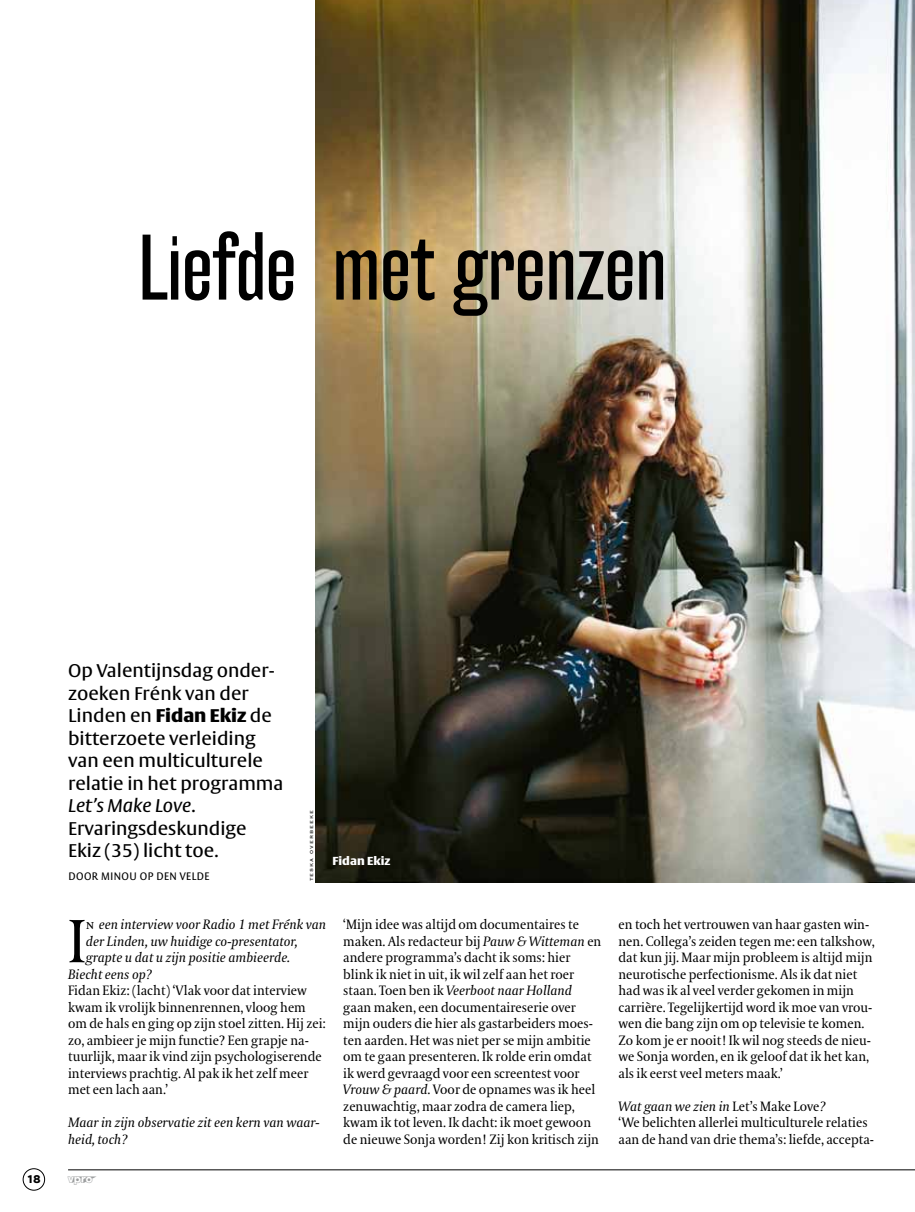
<style>
.page{position:relative;width:915px;height:1212px;background:#fff}
.page>*{position:absolute;margin:0;border:0;box-sizing:border-box;transform-origin:0 0}
.t1{font:90px "Hydra";color:#000}
.t2{font:60.75px "VPRO Coranto";color:#000}
.t3{font:18px/22.5px "VPRO Vesta";color:#000}
.t4{font:13.5px/16.5px "VPRO Coranto";color:#000}
.t5{font:italic 13.5px/16.5px "VPRO Coranto";color:#000}
.t6{font:13.5px "VPRO Vesta Mini";color:#000}
.t7{font:700 12px "VPRO Thonik";color:#000}
.t8{font:700 11.4px "VPRO Vesta";color:#fff}
.t9{font:6.75px "Copperplate Gothic BT";letter-spacing:.15em;color:#000}
.s1{font-weight:700}
.s2{font-style:italic}
.s3{font-family:"VPRO Coranto SC";font-style:normal}
</style>
<div class="page">
<hr style="left:68px;top:1169px;width:846px;height:1px;background:#000">
<div style="left:23px;top:1168px;width:22px;height:22px;border:1px solid #000;border-radius:50%"></div>
<img style="left:315px;top:0;width:599px;height:883px">
<h1 class="t1" style="left:137px;top:216px;width:531px">Liefde met grenzen</h1>
<p class="t7" style="left:28px;top:1172px;width:15px">18</p>
<h3 class="t3" style="left:68px;top:661px;width:217px">Op Valentijnsdag onder&shy;zoeken Frénk van der<br>Linden en <span class="s1">Fidan Ekiz</span> de bitterzoete verleiding van een multiculturele relatie in het programma<br><span class="s2">Let’s Make Love</span>.<br>Ervaringsdeskundige<br>Ekiz (35) licht toe.</h3>
<p class="t6" style="left:68px;top:867px;width:143px">Door Minou op den Velde</p>
<p class="t9" style="left:308px;top:881px;width:73px;rotate:-90deg">teska overbeeke</p>
<p class="t8" style="left:332px;top:856px;width:59px">Fidan Ekiz</p>
<h2 class="t2" style="left:68px;top:905px;width:19px">I</h2>
<p class="t5" style="left:86px;top:916px;width:242px"><span class="s3">n</span> een interview voor Radio 1 met Frénk van</p>
<p class="t5" style="left:86px;top:933px;width:213px">der Linden, uw huidige co-presentator,</p>
<p class="t5" style="left:86px;top:949px;width:206px">grapte u dat u zijn positie ambieerde.</p>
<p class="t5" style="left:68px;top:966px;width:85px">Biecht eens op?</p>
<p class="t4" style="left:68px;top:982px;width:259px">Fidan Ekiz: (lacht) ‘Vlak voor dat interview kwam ik vrolijk binnenrennen, vloog hem om de hals en ging op zijn stoel zitten. Hij zei: zo, ambieer je mijn functie? Een grapje na&shy;tuurlijk, maar ik vind zijn psychologiserende interviews prachtig. Al pak ik het zelf meer met een lach aan.’</p>
<p class="t5" style="left:68px;top:1114px;width:253px">Maar in zijn observatie zit een kern van waar&shy;heid, toch?</p>
<p class="t4" style="left:343px;top:916px;width:259px">‘Mijn idee was altijd om documentaires te maken. Als redacteur bij <span class="s2">Pauw &amp; Witteman</span> en andere programma’s dacht ik soms: hier blink ik niet in uit, ik wil zelf aan het roer staan. Toen ben ik <span class="s2">Veerboot naar Holland </span>gaan maken, een documentaireserie over mijn ouders die hier als gastarbeiders moes&shy;ten aarden. Het was niet per se mijn ambitie om te gaan presenteren. Ik rolde erin omdat ik werd gevraagd voor een screentest voor <span class="s2">Vrouw &amp; paard</span>. Voor de opnames was ik heel zenuwachtig, maar zodra de camera liep, kwam ik tot leven. Ik dacht: ik moet gewoon de nieuwe Sonja worden! Zij kon kritisch zijn</p>
<p class="t4" style="left:618px;top:916px;width:257px">en toch het vertrouwen van haar gasten win&shy;nen. Collega’s zeiden tegen me: een talkshow, dat kun jij. Maar mijn probleem is altijd mijn neurotische perfectionisme. Als ik dat niet had was ik al veel verder gekomen in mijn carrière. Tegelijkertijd word ik moe van vrou&shy;wen die bang zijn om op televisie te komen.<br>Zo kom je er nooit! Ik wil nog steeds de nieu&shy;we Sonja worden, en ik geloof dat ik het kan, als ik eerst veel meters maak.’</p>
<p class="t4" style="left:618px;top:1098px;width:257px"><span class="s2">Wat gaan we zien in</span> Let’s Make Love<span class="s2">?<br></span>‘We belichten allerlei multiculturele relaties aan de hand van drie thema’s: liefde, accepta-</p>
</div>
